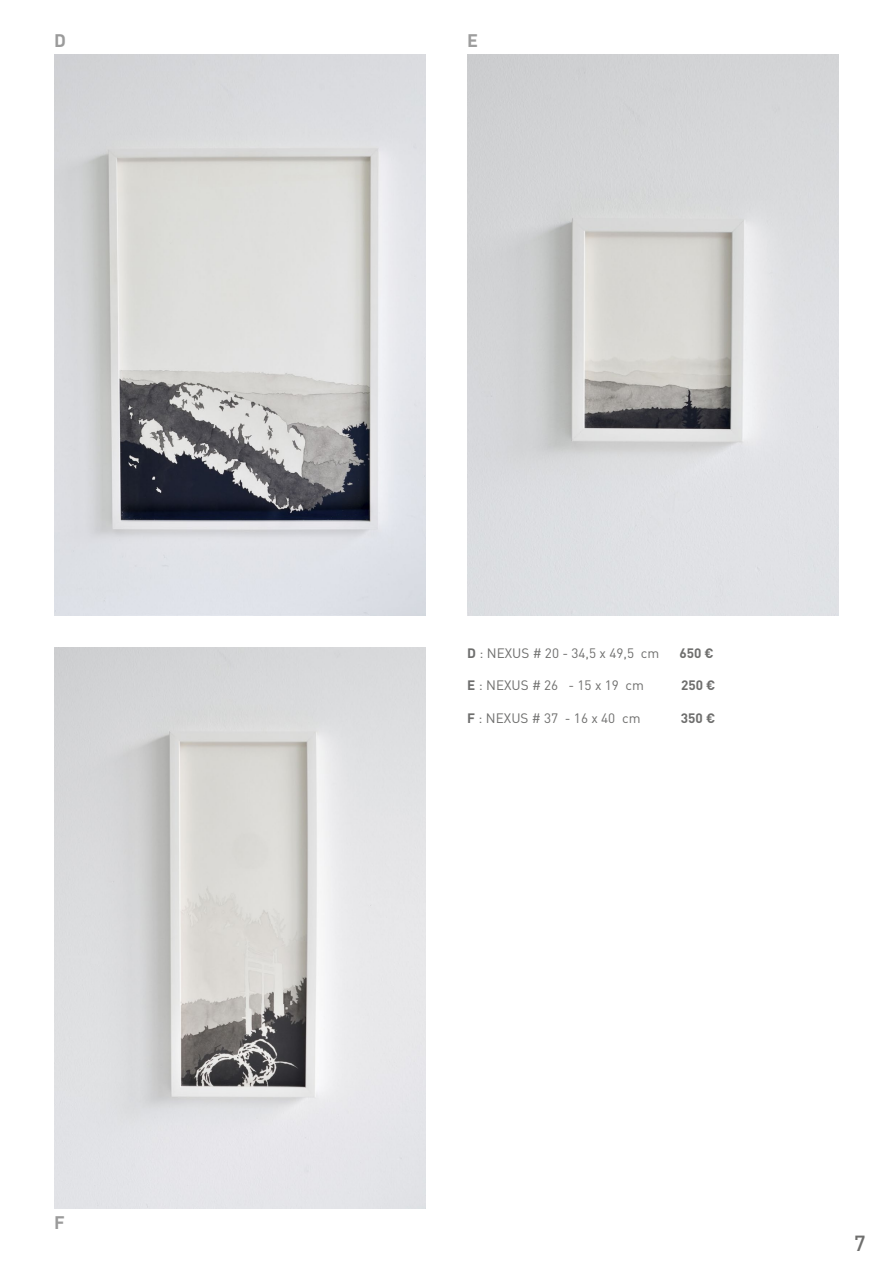
<style>
.page{position:relative;width:893px;height:1263px;background:#fff}
.page>*{position:absolute;margin:0;border:0;box-sizing:border-box;transform-origin:0 0}
.t1{font:500 21.6px "DIN Pro";color:#6e6e6d}
.t2{font:700 18px "DIN Pro";color:#9b9b9b}
.t3{font:700 18px "DIN Pro";color:#9d9d9d}
.t4{font:13.5px "DIN Pro";color:#6e6e6d}
.t5{font:700 13.5px "DIN Pro";color:#6e6e6d}
.s1{font-weight:700}
</style>
<div class="page">
<img style="left:54px;top:54px;width:372px;height:561px">
<img style="left:467px;top:54px;width:371px;height:561px">
<img style="left:54px;top:648px;width:372px;height:561px">
<h2 class="t2" style="left:54px;top:29px;width:13px">D</h2>
<h2 class="t3" style="left:467px;top:29px;width:12px">E</h2>
<h2 class="t2" style="left:54px;top:1210px;width:12px">F</h2>
<p class="t4" style="left:467px;top:644px;width:194px"><span class="s1">D</span> : NEXUS # 20 - 34,5 x 49,5 cm</p>
<p class="t5" style="left:679px;top:644px;width:36px">650 €</p>
<p class="t4" style="left:467px;top:676px;width:178px"><span class="s1">E</span> : NEXUS # 26 - 15 x 19 cm</p>
<p class="t5" style="left:681px;top:676px;width:36px">250 €</p>
<p class="t4" style="left:467px;top:709px;width:175px"><span class="s1">F</span> : NEXUS # 37 - 16 x 40 cm</p>
<p class="t5" style="left:681px;top:709px;width:36px">350 €</p>
<h1 class="t1" style="left:854px;top:1228px;width:13px">7</h1>
</div>
